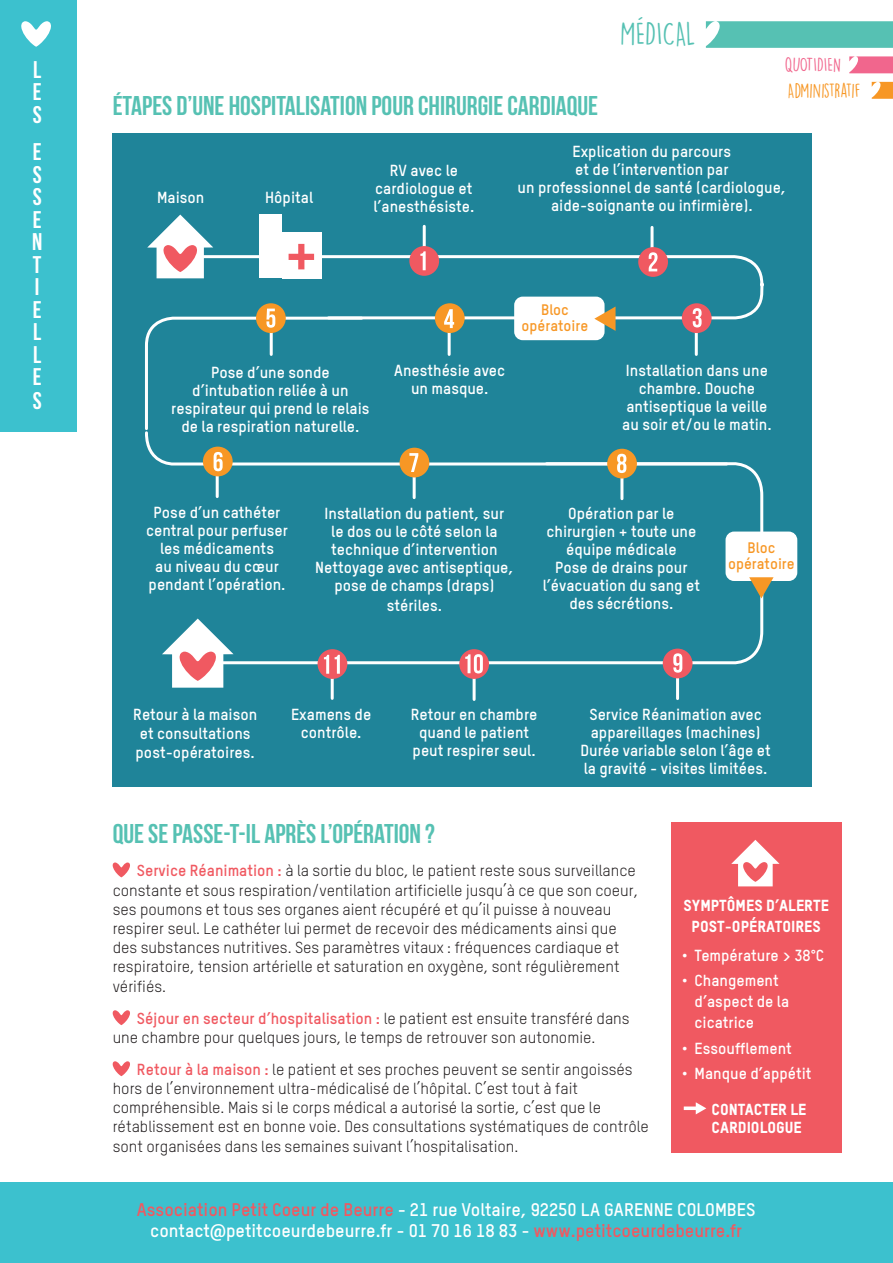
<style>
.page{position:relative;width:893px;height:1263px;background:#fff}
.page>*{position:absolute;margin:0;border:0;box-sizing:border-box;transform-origin:0 0}
.t1{font:30px "DK Lemon Yellow Sun";color:#56c1b3}
.t2{font:700 27px "Bebas Neue";color:#56c1b3}
.t3{font:700 24px "Bebas Neue";color:#fff}
.t4{font:700 18px "TSTAR";color:#fff}
.t5{font:18px "DK Lemon Yellow Sun";letter-spacing:-.015em;color:#f79725}
.t6{font:18px "DK Lemon Yellow Sun";color:#f1668d}
.t7{font:700 15.75px/18px "TSTAR";color:#fff;text-align:center}
.t8{font:15.75px/19.2px "TSTAR";color:#231f20}
.t9{font:15.75px/18px "TSTAR Headline";color:#fff}
.t10{font:700 15px "TSTAR";color:#f79725}
.s1{font-weight:700;color:#f05961}
.s2{color:#f05961}
.s3{font-family:"Roboto"}
</style>
<div class="page">
<svg style="left:849px;top:56px;width:44px;height:17px"></svg>
<svg style="left:706px;top:21px;width:187px;height:27px;background:#5fc4b7"></svg>
<div style="left:0;top:0;width:77px;height:432px;background:#3cc1ce"></div>
<svg style="left:21px;top:21px;width:30px;height:26px"></svg>
<svg style="left:872px;top:82px;width:21px;height:17px"></svg>
<div style="left:0;top:1182px;width:893px;height:81px;background:#3cc1ce"></div>
<svg style="left:113px;top:862px;width:17px;height:15px"></svg>
<svg style="left:113px;top:1010px;width:17px;height:15px"></svg>
<div style="left:113px;top:134px;width:699px;height:653px;background:#1f8499"></div>
<svg style="left:147px;top:215px;width:66px;height:63px"></svg>
<hr style="left:203px;top:255px;width:531px;height:3px;background:#fff">
<hr style="left:676px;top:669px;width:3px;height:30px;background:#fff">
<svg style="left:208px;top:462px;width:556px;height:204px"></svg>
<svg style="left:325px;top:133px;width:440px;height:187px"></svg>
<hr style="left:331px;top:669px;width:3px;height:29px;background:#fff">
<hr style="left:473px;top:670px;width:3px;height:29px;background:#fff">
<svg style="left:162px;top:618px;width:72px;height:70px"></svg>
<div style="left:409px;top:246px;width:30px;height:30px;background:#f05961;border-radius:50%"></div>
<svg style="left:420px;top:251px;width:6px;height:19px"></svg>
<div style="left:638px;top:247px;width:30px;height:30px;background:#f05961;border-radius:50%"></div>
<svg style="left:649px;top:252px;width:8px;height:19px"></svg>
<svg style="left:682px;top:303px;width:30px;height:30px"></svg>
<svg style="left:435px;top:303px;width:30px;height:30px"></svg>
<svg style="left:256px;top:303px;width:30px;height:30px"></svg>
<div style="left:203px;top:447px;width:30px;height:29px;background:#f79725;border-radius:50%"></div>
<div style="left:663px;top:649px;width:29px;height:29px;background:#f05961;border-radius:50%"></div>
<svg style="left:673px;top:653px;width:9px;height:20px"></svg>
<div style="left:459px;top:649px;width:30px;height:30px;background:#f05961;border-radius:50%"></div>
<svg style="left:465px;top:654px;width:18px;height:19px"></svg>
<div style="left:318px;top:649px;width:29px;height:30px;background:#f05961;border-radius:50%"></div>
<svg style="left:324px;top:655px;width:16px;height:19px"></svg>
<div style="left:259px;top:215px;width:23px;height:63px;background:#fff"></div>
<div style="left:282px;top:232px;width:39px;height:46px;background:#fff"></div>
<svg style="left:289px;top:244px;width:25px;height:25px"></svg>
<div style="left:400px;top:448px;width:29px;height:29px;background:#f79725;border-radius:50%"></div>
<div style="left:607px;top:449px;width:30px;height:29px;background:#f79725;border-radius:50%"></div>
<div style="left:514px;top:297px;width:91px;height:43px;background:#fff;border-radius:9px"></div>
<svg style="left:145px;top:306px;width:585px;height:167px"></svg>
<div style="left:725px;top:531px;width:72px;height:50px;background:#fff;border-radius:9px"></div>
<svg style="left:749px;top:577px;width:25px;height:21px"></svg>
<div style="left:671px;top:822px;width:171px;height:331px;background:#f05961"></div>
<svg style="left:684px;top:1102px;width:22px;height:12px"></svg>
<svg style="left:731px;top:840px;width:48px;height:46px"></svg>
<svg style="left:113px;top:1061px;width:17px;height:15px"></svg>
<p class="t3" style="left:33px;top:56px;width:10px">L</p>
<p class="t3" style="left:33px;top:79px;width:10px">E</p>
<p class="t3" style="left:33px;top:101px;width:10px">S</p>
<p class="t3" style="left:33px;top:139px;width:10px">E</p>
<p class="t3" style="left:33px;top:161px;width:10px">S</p>
<p class="t3" style="left:33px;top:184px;width:10px">S</p>
<p class="t3" style="left:33px;top:206px;width:10px">E</p>
<p class="t3" style="left:32px;top:229px;width:12px">N</p>
<p class="t3" style="left:33px;top:251px;width:10px">T</p>
<p class="t3" style="left:35px;top:274px;width:6px">I</p>
<p class="t3" style="left:33px;top:296px;width:10px">E</p>
<p class="t3" style="left:33px;top:319px;width:10px">L</p>
<p class="t3" style="left:33px;top:341px;width:10px">L</p>
<p class="t3" style="left:33px;top:364px;width:10px">E</p>
<p class="t3" style="left:33px;top:388px;width:10px">S</p>
<p class="t2" style="left:113px;top:91px;width:487px">ÉTAPES D’UNE HOSPITALISATION POUR CHIRURGIE CARDIAQUE</p>
<p class="t1" style="left:620px;top:16px;width:77px">MÉDICAL</p>
<p class="t6" style="left:785px;top:54px;width:58px">QUOTIDIEN</p>
<p class="t5" style="left:788px;top:79px;width:74px">ADMINISTRATIF</p>
<p class="t7" style="left:157px;top:188px;width:49px">Maison</p>
<p class="t7" style="left:265px;top:188px;width:49px">Hôpital</p>
<p class="t7" style="left:373px;top:161px;width:103px">RV avec le cardiologue et l’anesthésiste.</p>
<p class="t7" style="left:518px;top:142px;width:270px">Explication du parcours<br>et de l’intervention par<br>un professionnel de santé (cardiologue, aide-soignante ou infirmière).</p>
<p class="t7" style="left:171px;top:363px;width:200px">Pose d’une sonde d’intubation reliée à un respirateur qui prend le relais de la respiration naturelle.</p>
<p class="t7" style="left:394px;top:361px;width:112px">Anesthésie avec</p>
<p class="t7" style="left:411px;top:379px;width:79px">un masque.</p>
<p class="t10" style="left:541px;top:300px;width:29px">Bloc</p>
<p class="t10" style="left:522px;top:317px;width:68px">opératoire</p>
<p class="t7" style="left:622px;top:361px;width:151px">Installation dans une chambre. Douche antiseptique la veille au soir et/ou le matin.</p>
<p class="t7" style="left:146px;top:503px;width:144px">Pose d’un cathéter central pour perfuser les médicaments<br>au niveau du cœur pendant l’opération.</p>
<p class="t7" style="left:325px;top:504px;width:181px">Installation du patient, sur le dos ou le côté selon la technique d’intervention</p>
<p class="t7" style="left:315px;top:558px;width:200px">Nettoyage avec antiseptique, pose de champs (draps)</p>
<p class="t7" style="left:387px;top:596px;width:57px">stériles.</p>
<p class="t7" style="left:546px;top:504px;width:151px">Opération par le chirurgien + toute une équipe médicale</p>
<p class="t7" style="left:543px;top:558px;width:159px">Pose de drains pour l’évacuation du sang et</p>
<p class="t7" style="left:569px;top:594px;width:105px">des sécrétions.</p>
<p class="t10" style="left:747px;top:538px;width:29px">Bloc</p>
<p class="t10" style="left:728px;top:554px;width:68px">opératoire</p>
<p class="t7" style="left:133px;top:705px;width:126px;line-height:18.9px;text-align:left">Retour à la maison et consultations post-opératoires.</p>
<p class="t7" style="left:291px;top:705px;width:82px">Examens de contrôle.</p>
<p class="t7" style="left:411px;top:705px;width:128px">Retour en chambre quand le patient peut respirer seul.</p>
<p class="t7" style="left:580px;top:705px;width:192px">Service Réanimation avec appareillages (machines)<br>Durée variable selon l’âge et la gravité - visites limitées.</p>
<p class="t2" style="left:113px;top:818px;width:324px">QUE SE PASSE-T-IL APRÈS L’OPÉRATION ?</p>
<p class="t8" style="left:113px;top:861px;width:527px;text-indent:24px"><span class="s1">Service Réanimation :</span> à la sortie du bloc, le patient reste sous surveillance constante et sous respiration/ventilation artificielle jusqu’à ce que son coeur, ses poumons et tous ses organes aient récupéré et qu’il puisse à nouveau respirer seul. Le cathéter lui permet de recevoir des médicaments ainsi que des substances nutritives. Ses paramètres vitaux : fréquences cardiaque et respiratoire, tension artérielle et saturation en oxygène, sont régulièrement vérifiés.</p>
<p class="t8" style="left:113px;top:1008px;width:518px;text-indent:24px"><span class="s1">Séjour en secteur d’hospitalisation :</span> le patient est ensuite transféré dans une chambre pour quelques jours, le temps de retrouver son autonomie.</p>
<p class="t8" style="left:113px;top:1059px;width:538px;text-indent:24px"><span class="s1">Retour à la maison :</span> le patient et ses proches peuvent se sentir angoissés hors de l’environnement ultra-médicalisé de l’hôpital. C’est tout à fait compréhensible. Mais si le corps médical a autorisé la sortie, c’est que le rétablissement est en bonne voie. Des consultations systématiques de contrôle sont organisées dans les semaines suivant l’hospitalisation.</p>
<p class="t9" style="left:683px;top:895px;width:147px">SYMPTÔMES D’ALERTE</p>
<p class="t9" style="left:692px;top:916px;width:131px">POST-OPÉRATOIRES</p>
<p class="t7" style="left:682px;top:946px;width:144px">• Température &gt; 38°C</p>
<p class="t7" style="left:695px;top:970px;width:96px;line-height:21px;text-align:left;text-indent:-13px">• Changement d’aspect de la cicatrice</p>
<p class="t7" style="left:682px;top:1038px;width:112px">• Essoufflement</p>
<p class="t7" style="left:682px;top:1064px;width:131px">• Manque d’appétit</p>
<p class="t9" style="left:712px;top:1100px;width:96px">CONTACTER LE<br>CARDIOLOGUE</p>
<p class="t4" style="left:137px;top:1198px;width:620px"><span class="s2">Association Petit Coeur de Beurre</span> - 21 rue Voltaire, 92250 LA GARENNE COLOMBES</p>
<p class="t4" style="left:150px;top:1219px;width:593px">contact<span class="s3">@</span>petitcoeurdebeurre.fr - 01 70 16 18 83 - <span class="s2">www.petitcoeurdebeurre.fr</span></p>
</div>
